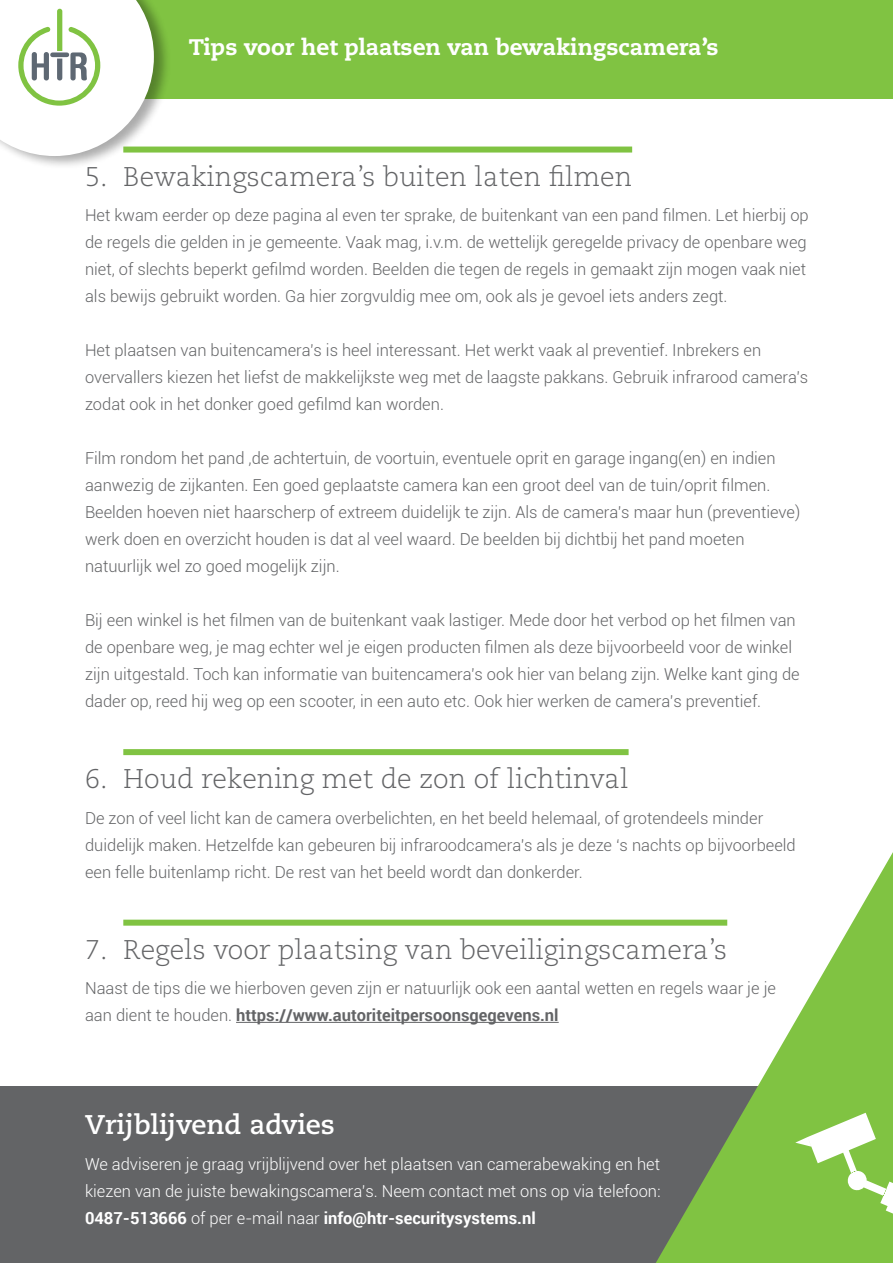
<style>
.page{position:relative;width:893px;height:1263px;background:#fff}
.page>*{position:absolute;margin:0;border:0;box-sizing:border-box;transform-origin:0 0}
.t1{font:300 27px "Caecilia LT Std";color:#636466}
.t2{font:700 27px "Caecilia LT Std";color:#fff}
.t3{font:800 22.5px "Caecilia LT Std";color:#fff}
.t4{font:300 16.5px/27px "Roboto";color:#636466}
.t5{font:300 16.5px/27px "Roboto";color:#fff;text-align:justify}
.s1{font-weight:700}
</style>
<div class="page">
<div style="left:0;top:1086px;width:781px;height:177px;background:#636466"></div>
<div style="left:102px;top:0;width:791px;height:99px;background:#80c342"></div>
<div style="left:0;top:0;width:171px;height:169px;background:#000;opacity:.33"></div>
<div style="left:123px;top:147px;width:509px;height:6px;background:#80c342"></div>
<div style="left:123px;top:749px;width:506px;height:6px;background:#80c342"></div>
<div style="left:123px;top:920px;width:604px;height:6px;background:#80c342"></div>
<hr style="left:236px;top:1022px;width:323px;height:1px;background:#636466">
<svg style="left:656px;top:852px;width:237px;height:411px"></svg>
<svg style="left:0;top:0;width:154px;height:156px"></svg>
<svg style="left:795px;top:1113px;width:98px;height:100px"></svg>
<h2 class="t3" style="left:189px;top:34px;width:531px">Tips voor het plaatsen van bewakingscamera’s</h2>
<h1 class="t1" style="left:85px;top:161px;width:549px">5. Bewakingscamera’s buiten laten filmen</h1>
<p class="t4" style="left:85px;top:201px;width:725px">Het kwam eerder op deze pagina al even ter sprake, de buitenkant van een pand filmen. Let hierbij op de regels die gelden in je gemeente. Vaak mag, i.v.m. de wettelijk geregelde privacy de openbare weg niet, of slechts beperkt gefilmd worden. Beelden die tegen de regels in gemaakt zijn mogen vaak niet als bewijs gebruikt worden. Ga hier zorgvuldig mee om, ook als je gevoel iets anders zegt.</p>
<p class="t4" style="left:85px;top:336px;width:725px">Het plaatsen van buitencamera’s is heel interessant. Het werkt vaak al preventief. Inbrekers en overvallers kiezen het liefst de makkelijkste weg met de laagste pakkans. Gebruik infrarood camera’s zodat ook in het donker goed gefilmd kan worden.</p>
<p class="t4" style="left:85px;top:444px;width:717px">Film rondom het pand ,de achtertuin, de voortuin, eventuele oprit en garage ingang(en) en indien aanwezig de zijkanten. Een goed geplaatste camera kan een groot deel van de tuin/oprit filmen.<br>Beelden hoeven niet haarscherp of extreem duidelijk te zijn. Als de camera’s maar hun (preventieve) werk doen en overzicht houden is dat al veel waard. De beelden bij dichtbij het pand moeten natuurlijk wel zo goed mogelijk zijn.</p>
<p class="t4" style="left:85px;top:606px;width:716px">Bij een winkel is het filmen van de buitenkant vaak lastiger. Mede door het verbod op het filmen van de openbare weg, je mag echter wel je eigen producten filmen als deze bijvoorbeeld voor de winkel zijn uitgestald. Toch kan informatie van buitencamera’s ook hier van belang zijn. Welke kant ging de dader op, reed hij weg op een scooter, in een auto etc. Ook hier werken de camera’s preventief.</p>
<h1 class="t1" style="left:85px;top:764px;width:545px">6. Houd rekening met de zon of lichtinval</h1>
<p class="t4" style="left:85px;top:804px;width:712px">De zon of veel licht kan de camera overbelichten, en het beeld helemaal, of grotendeels minder duidelijk maken. Hetzelfde kan gebeuren bij infraroodcamera’s als je deze ‘s nachts op bijvoorbeeld een felle buitenlamp richt. De rest van het beeld wordt dan donkerder.</p>
<h1 class="t1" style="left:85px;top:934px;width:644px">7. Regels voor plaatsing van beveiligingscamera’s</h1>
<p class="t4" style="left:85px;top:974px;width:692px">Naast de tips die we hierboven geven zijn er natuurlijk ook een aantal wetten en regels waar je je aan dient te houden. <span class="s1">https://www.autoriteitpersoonsgegevens.nl</span></p>
<h1 class="t2" style="left:85px;top:1109px;width:251px">Vrijblijvend advies</h1>
<p class="t5" style="left:85px;top:1150px;width:577px">We adviseren je graag vrijblijvend over het plaatsen van camerabewaking en het kiezen van de juiste bewakingscamera’s. Neem contact met ons op via telefoon:<br><span class="s1">0487-513666</span> of per e-mail naar <span class="s1">info@htr-securitysystems.nl</span></p>
</div>
